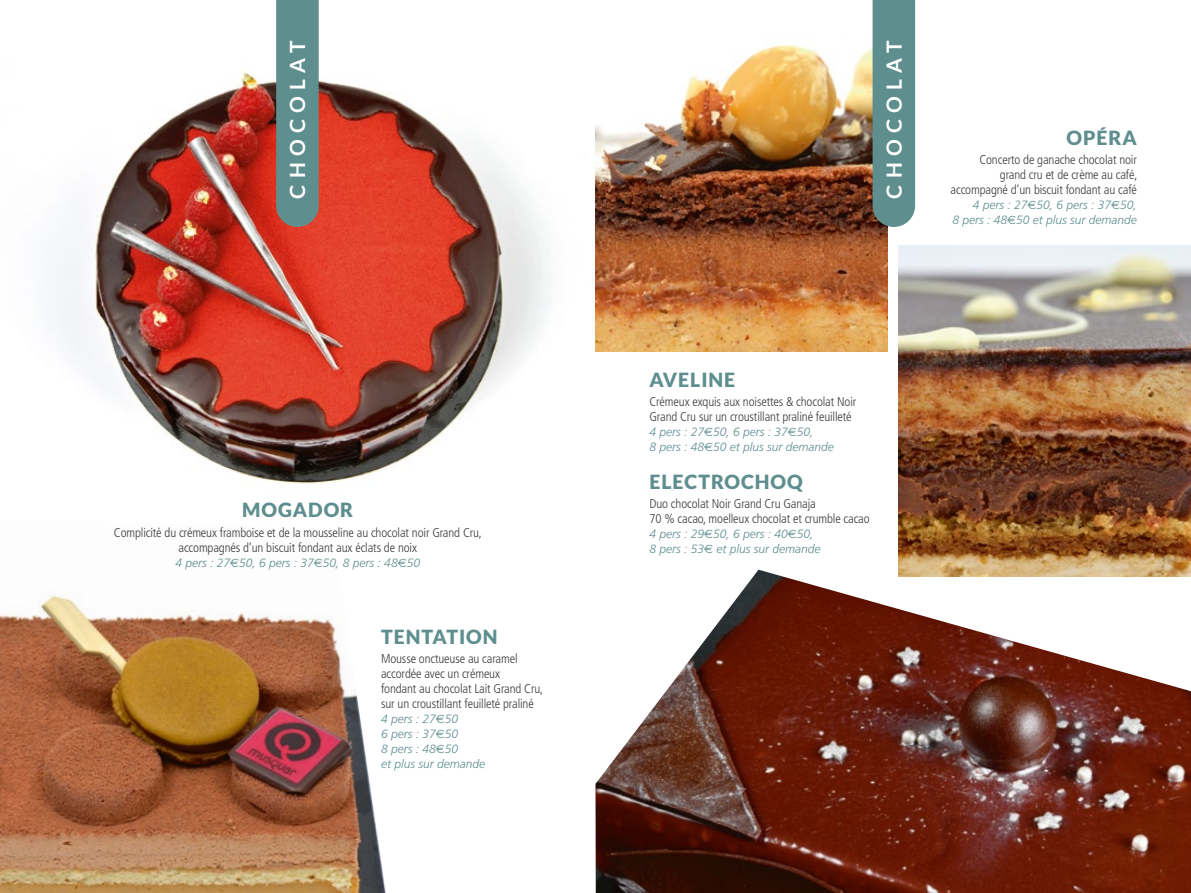
<style>
.page{position:relative;width:1191px;height:893px;background:#fff}
.page>*{position:absolute;margin:0;border:0;box-sizing:border-box;transform-origin:0 0}
.t1{font:700 21px "Lato";letter-spacing:.3em;color:#fff}
.t2{font:900 19.5px "Lato";letter-spacing:.05em;color:#5f8e8f}
.t3{font:300 condensed 12.75px/15px "Frutiger";letter-spacing:-.01em;color:#3c3c3b}
.t4{font:italic 300 12px/15px "Frutiger";color:#5f8e8f}
.s1{font-family:"Euro Sans";font-weight:400;font-style:normal}
</style>
<div class="page">
<img style="left:0;top:595px;width:386px;height:298px">
<img style="left:54px;top:72px;width:495px;height:412px">
<div style="left:276px;top:0;width:43px;height:227px;background:#5f8e8f"></div>
<img style="left:898px;top:245px;width:293px;height:325px">
<img style="left:595px;top:44px;width:293px;height:307px">
<img style="left:595px;top:570px;width:596px;height:323px">
<div style="left:872px;top:0;width:43px;height:227px;background:#5f8e8f"></div>
<h1 class="t1" style="left:285px;top:199px;width:160px;rotate:-90deg">CHOCOLAT</h1>
<h2 class="t2" style="left:242px;top:499px;width:113px">MOGADOR</h2>
<p class="t3" style="left:114px;top:525px;width:369px;text-align:center">Complicité du crémeux framboise et de la mousseline au chocolat noir Grand Cru, accompagnés d’un biscuit fondant aux éclats de noix</p>
<p class="t4" style="left:175px;top:555px;width:246px">4 pers : 27<span class="s1">E</span>50, 6 pers : 37<span class="s1">E</span>50, 8 pers : 48<span class="s1">E</span>50</p>
<h2 class="t2" style="left:381px;top:625px;width:118px">TENTATION</h2>
<p class="t3" style="left:381px;top:652px;width:164px">Mousse onctueuse au caramel accordée avec un crémeux<br>fondant au chocolat Lait Grand Cru, sur un croustillant feuilleté praliné</p>
<p class="t4" style="left:381px;top:712px;width:106px">4 pers : 27<span class="s1">E</span>50<br>6 pers : 37<span class="s1">E</span>50<br>8 pers : 48<span class="s1">E</span>50<br>et plus sur demande</p>
<h1 class="t1" style="left:882px;top:199px;width:160px;rotate:-90deg">CHOCOLAT</h1>
<h2 class="t2" style="left:1066px;top:126px;width:72px">OPÉRA</h2>
<p class="t3" style="left:950px;top:152px;width:188px;text-align:right">Concerto de ganache chocolat noir<br>grand cru et de crème au café, accompagné d’un biscuit fondant au café</p>
<p class="t4" style="left:952px;top:197px;width:186px;text-align:right">4 pers : 27<span class="s1">E</span>50, 6 pers : 37<span class="s1">E</span>50,<br>8 pers : 48<span class="s1">E</span>50 et plus sur demande</p>
<h2 class="t2" style="left:649px;top:368px;width:87px">AVELINE</h2>
<p class="t3" style="left:649px;top:394px;width:208px">Crémeux exquis aux noisettes &amp; chocolat Noir<br>Grand Cru sur un croustillant praliné feuilleté</p>
<p class="t4" style="left:649px;top:424px;width:186px">4 pers : 27<span class="s1">E</span>50, 6 pers : 37<span class="s1">E</span>50,<br>8 pers : 48<span class="s1">E</span>50 et plus sur demande</p>
<h2 class="t2" style="left:649px;top:470px;width:155px">ELECTROCHOQ</h2>
<p class="t3" style="left:649px;top:496px;width:222px">Duo chocolat Noir Grand Cru Ganaja<br>70 % cacao, moelleux chocolat et crumble cacao</p>
<p class="t4" style="left:649px;top:526px;width:173px">4 pers : 29<span class="s1">E</span>50, 6 pers : 40<span class="s1">E</span>50,<br>8 pers : 53<span class="s1">E</span> et plus sur demande</p>
</div>
